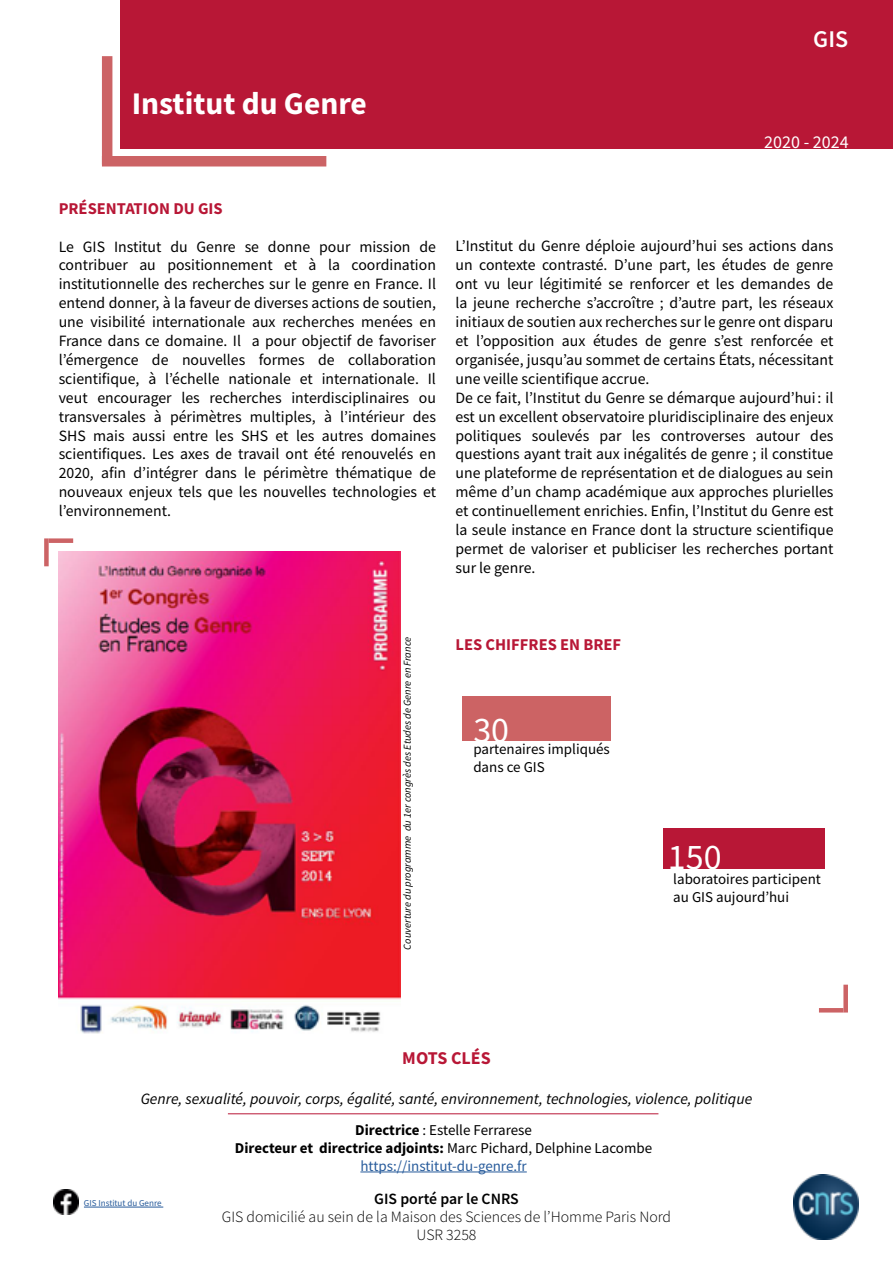
<style>
.page{position:relative;width:893px;height:1263px;background:#fff}
.page>*{position:absolute;margin:0;border:0;box-sizing:border-box;transform-origin:0 0}
.t1{font:36px "Source Sans Pro";color:#fff}
.t2{font:700 31.5px "Source Sans Pro";color:#fff}
.t3{font:600 24px "Source Sans Pro";color:#fff}
.t4{font:18px "Source Sans Pro";color:#fff}
.t5{font:700 18px "Source Sans Pro";color:#b81736}
.t6{font:700 16.5px "Source Sans Pro";color:#b81736}
.t7{font:15.75px/18.9px "Source Sans Pro";color:#000;text-align:justify}
.t8{font:italic 15.75px "Source Sans Pro";color:#000}
.t9{font:300 15.75px/18px "Source Sans Pro";color:#000;text-align:center}
.t10{font:600 15.75px "Source Sans Pro";color:#000}
.t11{font:15px/18px "Source Sans Pro";color:#000}
.t12{font:italic 10.5px "Source Sans Pro";color:#000}
.t13{font:9px "Source Sans Pro";color:#275b9b}
.s1{font-weight:700}
.s2{color:#275b9b}
</style>
<div class="page">
<hr style="left:228px;top:1113px;width:430px;height:1px;background:#b81736">
<div style="left:120px;top:0;width:773px;height:149px;background:#b81736"></div>
<hr style="left:360px;top:1171px;width:167px;height:1px;background:#275b9b">
<div style="left:663px;top:829px;width:161px;height:40px;background:#b81736"></div>
<div style="left:462px;top:696px;width:148px;height:45px;background:#cc6364"></div>
<div style="left:102px;top:156px;width:224px;height:10px;background:#cc6365"></div>
<div style="left:102px;top:56px;width:10px;height:108px;background:#cc6365"></div>
<hr style="left:84px;top:1207px;width:79px;height:1px;background:#275b9b">
<img style="left:59px;top:551px;width:341px;height:483px">
<img style="left:54px;top:1189px;width:24px;height:25px">
<div style="left:44px;top:538px;width:5px;height:28px;background:#cc6365"></div>
<div style="left:49px;top:538px;width:24px;height:5px;background:#cc6365"></div>
<div style="left:843px;top:985px;width:5px;height:27px;background:#cc6365"></div>
<hr style="left:819px;top:1008px;width:24px;height:4px;background:#cc6365">
<img style="left:793px;top:1175px;width:65px;height:65px">
<h2 class="t2" style="left:132px;top:83px;width:237px">Institut du Genre</h2>
<h3 class="t3" style="left:813px;top:24px;width:36px">GIS</h3>
<p class="t4" style="left:764px;top:131px;width:86px">2020 - 2024</p>
<p class="t6" style="left:59px;top:197px;width:166px">PRÉSENTATION DU GIS</p>
<p class="t7" style="left:59px;top:237px;width:379px">Le GIS Institut du Genre se donne pour mission de contribuer au positionnement et à la coordination institutionnelle des recherches sur le genre en France. Il entend donner, à la faveur de diverses actions de soutien, une visibilité internationale aux recherches menées en France dans ce domaine. Il a pour objectif de favoriser l’émergence de nouvelles formes de collaboration scientifique, à l’échelle nationale et internationale. Il veut encourager les recherches interdisciplinaires ou transversales à périmètres multiples, à l’intérieur des SHS mais aussi entre les SHS et les autres domaines scientifiques. Les axes de travail ont été renouvelés en 2020, afin d’intégrer dans le périmètre thématique de nouveaux enjeux tels que les nouvelles technologies et l’environnement.</p>
<p class="t7" style="left:455px;top:237px;width:379px;text-align:left">L’Institut du Genre déploie aujourd’hui ses actions dans un contexte contrasté. D’une part, les études de genre ont vu leur légitimité se renforcer et les demandes de la jeune recherche s’accroître ; d’autre part, les réseaux initiaux de soutien aux recherches sur le genre ont disparu et l’opposition aux études de genre s’est renforcée et organisée, jusqu’au sommet de certains États, nécessitant une veille scientifique accrue.<br>De ce fait, l’Institut du Genre se démarque aujourd’hui : il est un excellent observatoire pluridisciplinaire des enjeux politiques soulevés par les controverses autour des questions ayant trait aux inégalités de genre ; il constitue une plateforme de représentation et de dialogues au sein même d’un champ académique aux approches plurielles et continuellement enrichies. Enfin, l’Institut du Genre est la seule instance en France dont la structure scientifique permet de valoriser et publiciser les recherches portant sur le genre.</p>
<p class="t12" style="left:401px;top:949px;width:314px;rotate:-90deg">Couverture du programme du 1er congrès des Etudes de Genre en France</p>
<p class="t6" style="left:455px;top:634px;width:167px">LES CHIFFRES EN BREF</p>
<h1 class="t1" style="left:473px;top:707px;width:37px">30</h1>
<p class="t11" style="left:473px;top:740px;width:138px">partenaires impliqués dans ce GIS</p>
<h1 class="t1" style="left:668px;top:834px;width:55px">150</h1>
<p class="t11" style="left:673px;top:869px;width:149px">laboratoires participent au GIS aujourd’hui</p>
<p class="t5" style="left:402px;top:1046px;width:90px">MOTS CLÉS</p>
<p class="t8" style="left:141px;top:1089px;width:613px">Genre, sexualité, pouvoir, corps, égalité, santé, environnement, technologies, violence, politique</p>
<p class="t13" style="left:84px;top:1198px;width:79px">GIS Institut du Genre</p>
<p class="t11" style="left:235px;top:1121px;width:419px;text-align:center"><span class="s1">Directrice</span> : Estelle Ferrarese<br><span class="s1">Directeur et directrice adjoints:</span> Marc Pichard, Delphine Lacombe <span class="s2">https://institut-du-genre.fr</span></p>
<p class="t10" style="left:374px;top:1189px;width:146px">GIS porté par le CNRS</p>
<p class="t9" style="left:222px;top:1208px;width:451px">GIS domicilié au sein de la Maison des Sciences de l’Homme Paris Nord<br>USR 3258</p>
</div>
